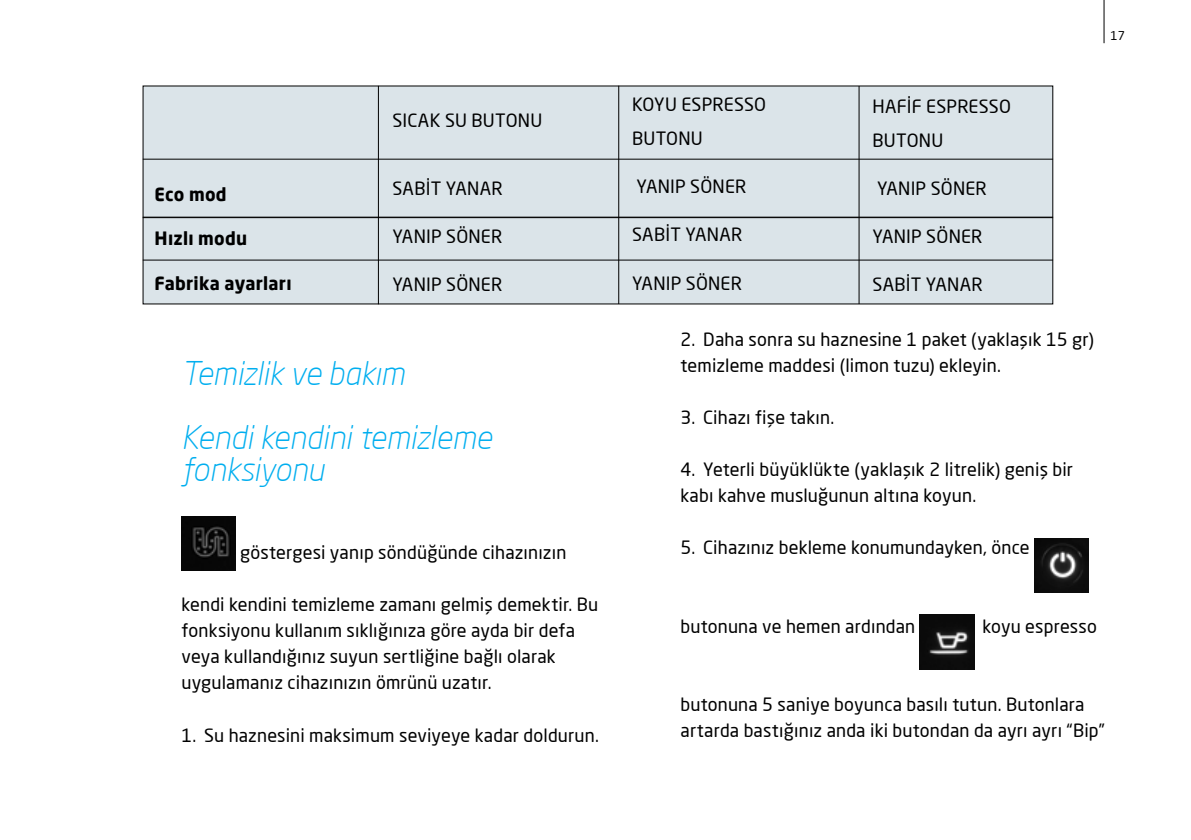
<style>
.page{position:relative;width:1191px;height:840px;background:#fff}
.page>*{position:absolute;margin:0;border:0;box-sizing:border-box;transform-origin:0 0}
.t1{font:italic 300 32px/64px "Neo Sans Pro";letter-spacing:-.005em;color:#00aeef}
.t2{font:18px/26px "Neo Sans Pro";letter-spacing:.01em;color:#000}
.t3{font:700 18px "Neo Sans Pro";letter-spacing:.015em;color:#000}
.t4{font:12px "Neo Sans Pro";color:#000}
</style>
<div class="page">
<hr style="left:1103px;top:0;width:1px;height:43px;background:#000">
<img style="left:181px;top:516px;width:55px;height:54px">
<img style="left:1034px;top:538px;width:54px;height:54px">
<img style="left:919px;top:614px;width:55px;height:54px">
<div style="left:143px;top:86px;width:909px;height:218px;background:#dbe4e9"></div>
<hr style="left:618px;top:86px;width:1px;height:218px;background:#000">
<hr style="left:378px;top:86px;width:1px;height:218px;background:#000">
<hr style="left:858px;top:86px;width:1px;height:218px;background:#000">
<hr style="left:143px;top:217px;width:910px;height:1px;background:#000">
<hr style="left:143px;top:259px;width:910px;height:1px;background:#000">
<hr style="left:143px;top:159px;width:910px;height:1px;background:#000">
<p class="t3" style="left:154px;top:183px;width:74px">Eco mod</p>
<p class="t3" style="left:154px;top:227px;width:94px">Hızlı modu</p>
<p class="t3" style="left:154px;top:271px;width:139px">Fabrika ayarları</p>
<p class="t2" style="left:392px;top:107px;width:151px">SICAK SU BUTONU</p>
<p class="t2" style="left:392px;top:175px;width:112px">SABİT YANAR</p>
<p class="t2" style="left:392px;top:223px;width:111px">YANIP SÖNER</p>
<p class="t2" style="left:392px;top:271px;width:111px">YANIP SÖNER</p>
<h1 class="t1" style="left:181px;top:341px;width:312px">Temizlik ve bakım<br>Kendi kendini temizleme</h1>
<h1 class="t1" style="left:181px;top:437px;width:144px">fonksiyonu</h1>
<p class="t2" style="left:240px;top:539px;width:328px">göstergesi yanıp söndüğünde cihazınızın</p>
<p class="t2" style="left:181px;top:591px;width:418px">kendi kendini temizleme zamanı gelmiş demektir. Bu fonksiyonu kullanım sıklığınıza göre ayda bir defa veya kullandığınız suyun sertliğine bağlı olarak uygulamanız cihazınızın ömrünü uzatır.</p>
<p class="t2" style="left:181px;top:721px;width:419px">1. Su haznesini maksimum seviyeye kadar doldurun.</p>
<p class="t4" style="left:1110px;top:28px;width:16px">17</p>
<p class="t2" style="left:632px;top:87px;width:136px;line-height:34px">KOYU ESPRESSO<br>BUTONU</p>
<p class="t2" style="left:636px;top:173px;width:111px">YANIP SÖNER</p>
<p class="t2" style="left:632px;top:221px;width:112px">SABİT YANAR</p>
<p class="t2" style="left:632px;top:269px;width:111px">YANIP SÖNER</p>
<p class="t2" style="left:872px;top:89px;width:140px;line-height:34px">HAFİF ESPRESSO<br>BUTONU</p>
<p class="t2" style="left:877px;top:175px;width:111px">YANIP SÖNER</p>
<p class="t2" style="left:872px;top:223px;width:111px">YANIP SÖNER</p>
<p class="t2" style="left:872px;top:271px;width:112px">SABİT YANAR</p>
<p class="t2" style="left:680px;top:326px;width:415px">2. Daha sonra su haznesine 1 paket (yaklaşık 15 gr) temizleme maddesi (limon tuzu) ekleyin.</p>
<p class="t2" style="left:680px;top:404px;width:155px">3. Cihazı fişe takın.</p>
<p class="t2" style="left:680px;top:456px;width:394px">4. Yeterli büyüklükte (yaklaşık 2 litrelik) geniş bir kabı kahve musluğunun altına koyun.</p>
<p class="t2" style="left:680px;top:534px;width:350px">5. Cihazınız bekleme konumundayken, önce</p>
<p class="t2" style="left:680px;top:612px;width:236px">butonuna ve hemen ardından</p>
<p class="t2" style="left:982px;top:612px;width:116px">koyu espresso</p>
<p class="t2" style="left:680px;top:690px;width:426px">butonuna 5 saniye boyunca basılı tutun. Butonlara artarda bastığınız anda iki butondan da ayrı ayrı “Bip”</p>
</div>
